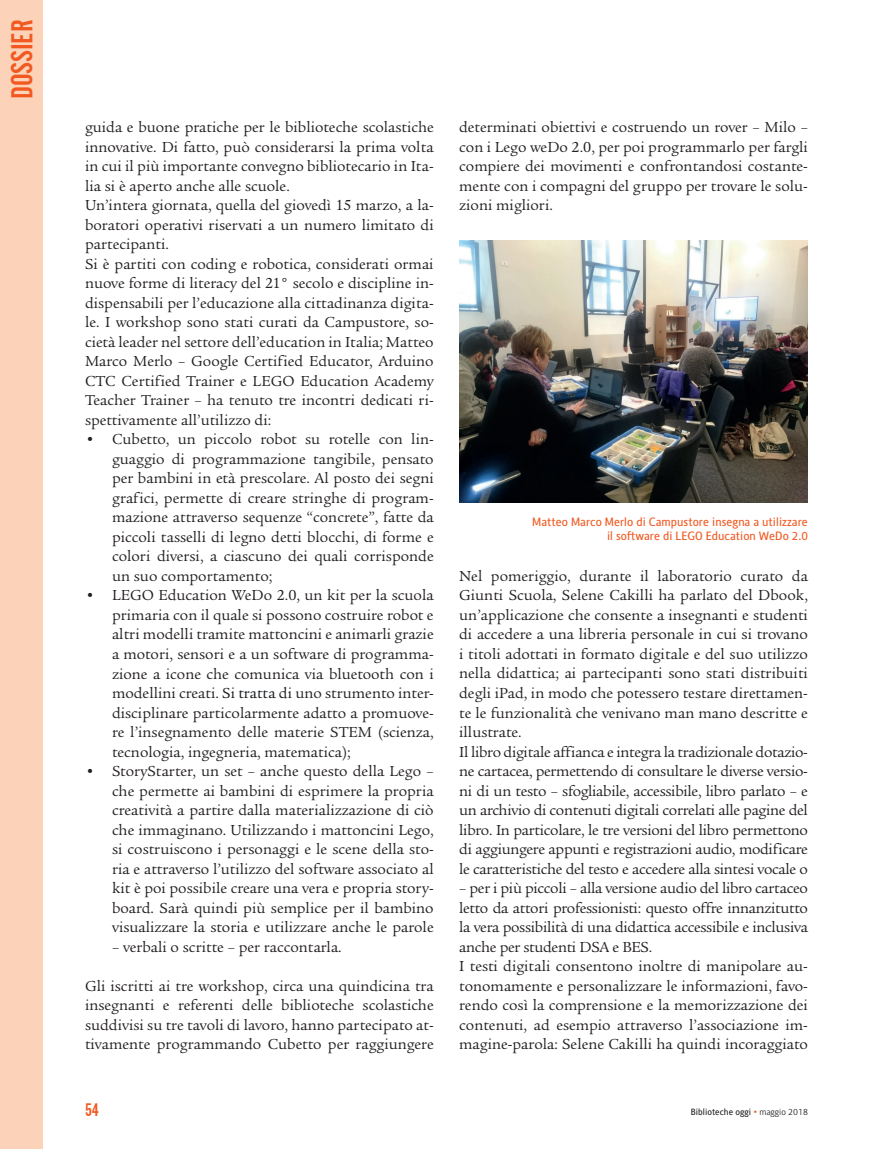
<style>
.page{position:relative;width:893px;height:1149px;background:#fff}
.page>*{position:absolute;margin:0;border:0;box-sizing:border-box;transform-origin:0 0}
.t1{font:30px "Alternate Gothic No 2 BT";color:#f15921}
.t2{font:18px "Alternate Gothic No 2 BT";color:#f15921}
.t3{font:15.75px/19.5px "Legacy Ser ITC";color:#231f20;text-align:justify}
.t4{font:12px/14.4px "Alber";color:#f15921;text-align:right}
.t5{font:9px "Alber";color:#231f20}
.s1{color:#15181c}
.s2{font-weight:700;font-style:italic;color:#f15921}
.s3{font-weight:300}
</style>
<div class="page">
<div style="left:0;top:0;width:43px;height:1148px;background:#fcd2b8"></div>
<img style="left:459px;top:240px;width:349px;height:262px">
<h1 class="t1" style="left:6px;top:99px;width:81px;rotate:-90deg">DOSSIER</h1>
<p class="t3" style="left:85px;top:117px;width:350px;text-align:left">guida e buone pratiche per le biblioteche scolastiche innovative. Di fatto, può considerarsi la prima volta in cui il più importante convegno bibliotecario in Ita&shy;lia si è aperto anche alle scuole.<br>Un’intera giornata, quella del giovedì 15 marzo, a la&shy;boratori operativi riservati a un numero limitato di partecipanti.<br>Si è partiti con coding e robotica, considerati ormai nuove forme di literacy del 21− secolo e discipline in&shy;dispensabili per l’educazione alla cittadinanza digita&shy;le. I workshop sono stati curati da Campustore, so&shy;cietà leader nel settore dell’education in Italia; Matteo Marco Merlo – Google Certified Educator, Arduino CTC Certified Trainer e LEGO Education Academy Teacher Trainer – ha tenuto tre incontri dedicati ri&shy;spettivamente all’utilizzo di:</p>
<p class="t3" style="left:112px;top:429px;width:323px;text-indent:-27px">• Cubetto, un piccolo robot su rotelle con lin&shy;guaggio di programmazione tangibile, pensato per bambini in età prescolare. Al posto dei segni grafici, permette di creare stringhe di program&shy;mazione attraverso sequenze “concrete”, fatte da piccoli tasselli di legno detti blocchi, di forme e colori diversi, a ciascuno dei quali corrisponde un suo comportamento;</p>
<p class="t3" style="left:112px;top:585px;width:323px;text-indent:-27px">• LEGO Education WeDo 2.0, un kit per la scuola primaria con il quale si possono costruire robot e altri modelli tramite mattoncini e animarli grazie a motori, sensori e a un software di programma&shy;zione a icone che comunica via bluetooth con i modellini creati. <span class="s1">Si tratta di</span> uno strumento inter&shy;disciplinare particolarmente adatto a promuove&shy;re l’insegnamento delle materie STEM (scienza, tecnologia, ingegneria, matematica);</p>
<p class="t3" style="left:112px;top:761px;width:323px;text-indent:-27px">• StoryStarter, un set – anche questo della Lego – che permette ai bambini di esprimere la propria creatività a partire dalla materializzazione di ciò che immaginano. Utilizzando i mattoncini Lego, si costruiscono i personaggi e le scene della sto&shy;ria e attraverso l’utilizzo del software associato al kit è poi possibile creare una vera e propria story&shy;board. Sarà quindi più semplice per il bambino visualizzare la storia e utilizzare anche le parole</p>
<p class="t3" style="left:112px;top:936px;width:231px">– verbali o scritte – per raccontarla.</p>
<p class="t3" style="left:85px;top:975px;width:350px">Gli iscritti ai tre workshop, circa una quindicina tra insegnanti e referenti delle biblioteche scolastiche suddivisi su tre tavoli di lavoro, hanno partecipato at&shy;tivamente programmando Cubetto per raggiungere</p>
<p class="t3" style="left:459px;top:117px;width:350px">determinati obiettivi e costruendo un rover – Milo – con i Lego weDo 2.0, per poi programmarlo per fargli compiere dei movimenti e confrontandosi costante&shy;mente con i compagni del gruppo per trovare le solu&shy;zioni migliori.</p>
<p class="t4" style="left:532px;top:514px;width:277px">Matteo Marco Merlo di Campustore insegna a utilizzare il software di LEGO Education WeDo 2.0</p>
<p class="t3" style="left:459px;top:566px;width:350px;text-align:left">Nel pomeriggio, durante il laboratorio curato da Giunti Scuola, Selene Cakilli ha parlato del Dbook, un’applicazione che consente a insegnanti e studenti di accedere a una libreria personale in cui si trovano i titoli adottati in formato digitale e del suo utilizzo nella didattica; ai partecipanti sono stati distribuiti degli iPad, in modo che potessero testare direttamen&shy;te le funzionalità che venivano man mano descritte e illustrate.<br>Il libro digitale affianca e integra la tradizionale dotazio&shy;ne cartacea, permettendo di consultare le diverse versio&shy;ni di un testo – sfogliabile, accessibile, libro parlato – e un archivio di contenuti digitali correlati alle pagine del libro. In particolare, le tre versioni del libro permettono di aggiungere appunti e registrazioni audio, modificare le caratteristiche del testo e accedere alla sintesi vocale o</p>
<p class="t3" style="left:459px;top:878px;width:350px;text-align:left">– per i più piccoli – alla versione audio del libro cartaceo letto da attori professionisti: questo offre innanzitutto la vera possibilità di una didattica accessibile e inclusiva anche per studenti DSA e BES.<br>I testi digitali consentono inoltre di manipolare au&shy;tonomamente e personalizzare le informazioni, favo&shy;rendo così la comprensione e la memorizzazione dei contenuti, ad esempio attraverso l’associazione im&shy;magine-parola: Selene Cakilli ha quindi incoraggiato</p>
<p class="t2" style="left:85px;top:1099px;width:16px">54</p>
<p class="t5" style="left:691px;top:1106px;width:119px">Biblioteche oggi <span class="s2">•</span> <span class="s3">maggio 2018</span></p>
</div>
